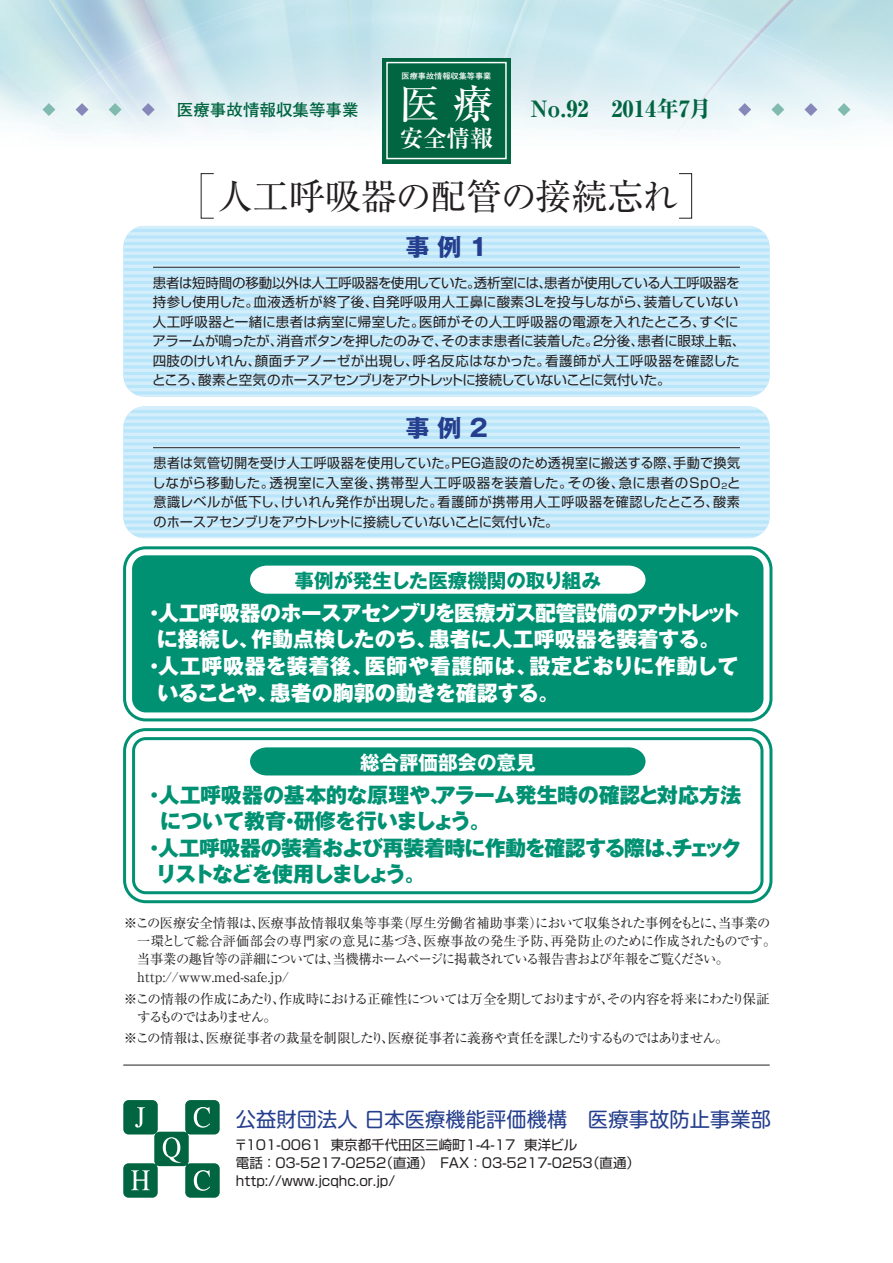
<style>
.page{position:relative;width:893px;height:1263px;background:#fff}
.page>*{position:absolute;margin:0;border:0;box-sizing:border-box;transform-origin:0 0}
.t1{font:40.35px "Ryumin Pro Medium 90 msp RKSJ H";color:#fff}
.t2{font:36px "Ryumin Pro Regular 90 msp RKSJ H";color:#231f20}
.t3{font:24px "Gothic MB101 Pro Bold 90 msp RKSJ H";color:#253f8e}
.t4{font:23.4px "Ryumin Pro Bold 90 msp RKSJ H";color:#fff}
.t5{font:22.5px "Ryumin Pro Heavy 90 msp RKSJ H";color:#006540}
.t6{font:21px "Gothic MB101 Pro Heavy 90 msp RKSJ H";letter-spacing:-.025em;color:#009173}
.t7{font:21px "Gothic MB101 Pro Heavy 90 msp RKSJ H";letter-spacing:-.015em;color:#fff}
.t8{font:21px "Gothic MB101 Pro Heavy 90 msp RKSJ H";letter-spacing:-.035em;color:#fff}
.t9{font:21px "Gothic MB101 Pro Heavy 90 msp RKSJ H";letter-spacing:.03em;color:#fff}
.t10{font:21px "Gothic MB101 Pro Heavy 90 msp RKSJ H";color:#009173}
.t11{font:21px "Gothic MB101 Pro Heavy 90 msp RKSJ H";letter-spacing:-.1em;color:#009173}
.t12{font:20.25px "Shin M Go Pro Regular 90 msp RKSJ H";letter-spacing:.005em;color:#253f8e}
.t13{font:19.5px "Gothic MB101 Pro Bold 90 msp RKSJ H";color:#009173}
.t14{font:19.5px "Gothic MB101 Pro Bold 90 msp RKSJ H";color:#fff}
.t15{font:16.5px "Futo Go B101 Pro Bold 90 msp RKSJ H";color:#006540}
.t16{font:13.5px/19.5px "Shin Go Pro Regular 90 msp RKSJ H";color:#231f20}
.t17{font:13.5px "Ryumin Pro Regular 90 msp RKSJ H";color:#231f20}
.t18{font:13.5px/18px "Ryumin Pro Regular 90 msp RKSJ H";letter-spacing:-.085em;color:#231f20}
.t19{font:13.5px "Ryumin Pro Regular 90 msp RKSJ H";letter-spacing:-.02em;color:#231f20}
.t20{font:13.5px "Ryumin Pro Regular 90 msp RKSJ H";letter-spacing:-.065em;color:#231f20}
.t21{font:13.5px "Ryumin Pro Regular 90 msp RKSJ H";letter-spacing:-.07em;color:#231f20}
.t22{font:8.1px "Futo Go B101 Pro Bold 90 msp RKSJ H";color:#fff}
</style>
<div class="page">
<img style="left:0;top:0;width:893px;height:1065px">
<svg style="left:109px;top:103px;width:13px;height:13px"></svg>
<svg style="left:42px;top:103px;width:13px;height:13px"></svg>
<svg style="left:142px;top:103px;width:13px;height:13px"></svg>
<svg style="left:76px;top:103px;width:12px;height:13px"></svg>
<svg style="left:771px;top:103px;width:13px;height:13px"></svg>
<svg style="left:804px;top:103px;width:13px;height:13px"></svg>
<svg style="left:738px;top:103px;width:13px;height:13px"></svg>
<svg style="left:837px;top:103px;width:13px;height:13px"></svg>
<div style="left:382px;top:58px;width:129px;height:105px;background:#006540"></div>
<div style="left:386px;top:62px;width:121px;height:97px;border:1px solid #fff"></div>
<hr style="left:123px;top:1065px;width:647px;height:1px;background:#231f20">
<div style="left:679px;top:173px;width:13px;height:45px;border:1px solid #231f20"></div>
<svg style="left:123px;top:406px;width:647px;height:132px;background:#c6e9fa"></svg>
<hr style="left:153px;top:447px;width:587px;height:1px;background:#231f20">
<svg style="left:123px;top:226px;width:647px;height:171px;background:#c6e9fa"></svg>
<hr style="left:153px;top:267px;width:587px;height:1px;background:#231f20">
<svg style="left:123px;top:1100px;width:97px;height:98px"></svg>
<div style="left:132px;top:737px;width:631px;height:157px;border:3px solid #009173;border-radius:12px"></div>
<div style="left:123px;top:728px;width:649px;height:175px;border:3px solid #009173;border-radius:21px"></div>
<div style="left:250px;top:747px;width:395px;height:28px;background:#009173"></div>
<div style="left:123px;top:546px;width:649px;height:175px;border:3px solid #009173;border-radius:21px"></div>
<div style="left:134px;top:557px;width:628px;height:154px;background:#009173;border-radius:12px"></div>
<div style="left:132px;top:555px;width:631px;height:157px;border:3px solid #009173;border-radius:12px"></div>
<div style="left:250px;top:566px;width:395px;height:28px;background:#fff"></div>
<p class="t15" style="left:177px;top:103px;width:183px">医療事故情報収集等事業</p>
<p class="t22" style="left:402px;top:73px;width:91px">医療事故情報収集等事業</p>
<h1 class="t1" style="left:399px;top:89px;width:96px">医 療</h1>
<h3 class="t4" style="left:400px;top:129px;width:95px">安全情報</h3>
<h3 class="t5" style="left:530px;top:100px;width:182px">No.92　2014年7月</h3>
<h2 class="t2" style="left:217px;top:183px;width:463px">人工呼吸器の配管の接続忘れ</h2>
<h3 class="t3" style="left:405px;top:238px;width:84px">事 例 1</h3>
<p class="t16" style="left:152px;top:275px;width:595px">患者は短時間の移動以外は人工呼吸器を使用していた。透析室には、患者が使用している人工呼吸器を持参し使用した。血液透析が終了後、自発呼吸用人工鼻に酸素３Lを投与しながら、装着していない人工呼吸器と一緒に患者は病室に帰室した。医師がその人工呼吸器の電源を入れたところ、すぐにアラームが鳴ったが、消音ボタンを押したのみで、そのまま患者に装着した。２分後、患者に眼球上転、四肢のけいれん、顔面チアノーゼが出現し、呼名反応はなかった。看護師が人工呼吸器を確認したところ、酸素と空気のホースアセンブリをアウトレットに接続していないことに気付いた。</p>
<h3 class="t3" style="left:405px;top:419px;width:84px">事 例 2</h3>
<p class="t16" style="left:152px;top:455px;width:590px;text-align:justify">患者は気管切開を受け人工呼吸器を使用していた。ＰＥＧ造設のため透視室に搬送する際、手動で換気しながら移動した。透視室に入室後、携帯型人工呼吸器を装着した。その後、急に患者のＳｐＯ<sub>２</sub>と意識レベルが低下し、けいれん発作が出現した。看護師が携帯用人工呼吸器を確認したところ、酸素のホースアセンブリをアウトレットに接続していないことに気付いた。</p>
<h3 class="t13" style="left:295px;top:573px;width:308px">事例が発生した医療機関の取り組み</h3>
<h3 class="t8" style="left:144px;top:605px;width:598px">・人工呼吸器のホースアセンブリを医療ガス配管設備のアウトレット</h3>
<h3 class="t7" style="left:157px;top:632px;width:565px">に接続し、作動点検したのち、患者に人工呼吸器を装着する。</h3>
<h3 class="t9" style="left:144px;top:658px;width:596px">・人工呼吸器を装着後、医師や看護師は、設定どおりに作動して</h3>
<h3 class="t7" style="left:158px;top:685px;width:403px">いることや、患者の胸郭の動きを確認する。</h3>
<h3 class="t14" style="left:360px;top:755px;width:177px">総合評価部会の意見</h3>
<h3 class="t6" style="left:144px;top:787px;width:599px">・人工呼吸器の基本的な原理や、アラーム発生時の確認と対応方法</h3>
<h3 class="t10" style="left:160px;top:813px;width:332px">について教育・研修を行いましょう。</h3>
<h3 class="t6" style="left:144px;top:840px;width:599px">・人工呼吸器の装着および再装着時に作動を確認する際は、チェック</h3>
<h3 class="t11" style="left:156px;top:867px;width:271px">リストなどを使用しましょう。</h3>
<p class="t17" style="left:124px;top:918px;width:648px">※この医療安全情報は、医療事故情報収集等事業（厚生労働省補助事業）において収集された事例をもとに、当事業の</p>
<p class="t19" style="left:137px;top:936px;width:640px">一環として総合評価部会の専門家の意見に基づき、医療事故の発生予防、再発防止のために作成されたものです。</p>
<p class="t21" style="left:137px;top:954px;width:594px">当事業の趣旨等の詳細については、当機構ホームページに掲載されている報告書および年報をご覧ください。</p>
<p class="t17" style="left:124px;top:972px;width:167px">　http://www.med-safe.jp/</p>
<p class="t18" style="left:137px;top:992px;width:634px;text-indent:-13px">※この情報の作成にあたり、作成時における正確性については万全を期しておりますが、その内容を将来にわたり保証するものではありません。</p>
<p class="t20" style="left:124px;top:1033px;width:606px">※この情報は、医療従事者の裁量を制限したり、医療従事者に義務や責任を課したりするものではありません。</p>
<h3 class="t12" style="left:236px;top:1112px;width:537px">公益財団法人 日本医療機能評価機構　医療事故防止事業部</h3>
<p class="t16" style="left:234px;top:1138px;width:408px;line-height:18px">〒101-0061 東京都千代田区三崎町1-4-17 東洋ビル<br>電話 ：03-5217-0252（直通）　ＦＡＸ ：03-5217-0253（直通）http://www.jcqhc.or.jp/</p>
</div>
